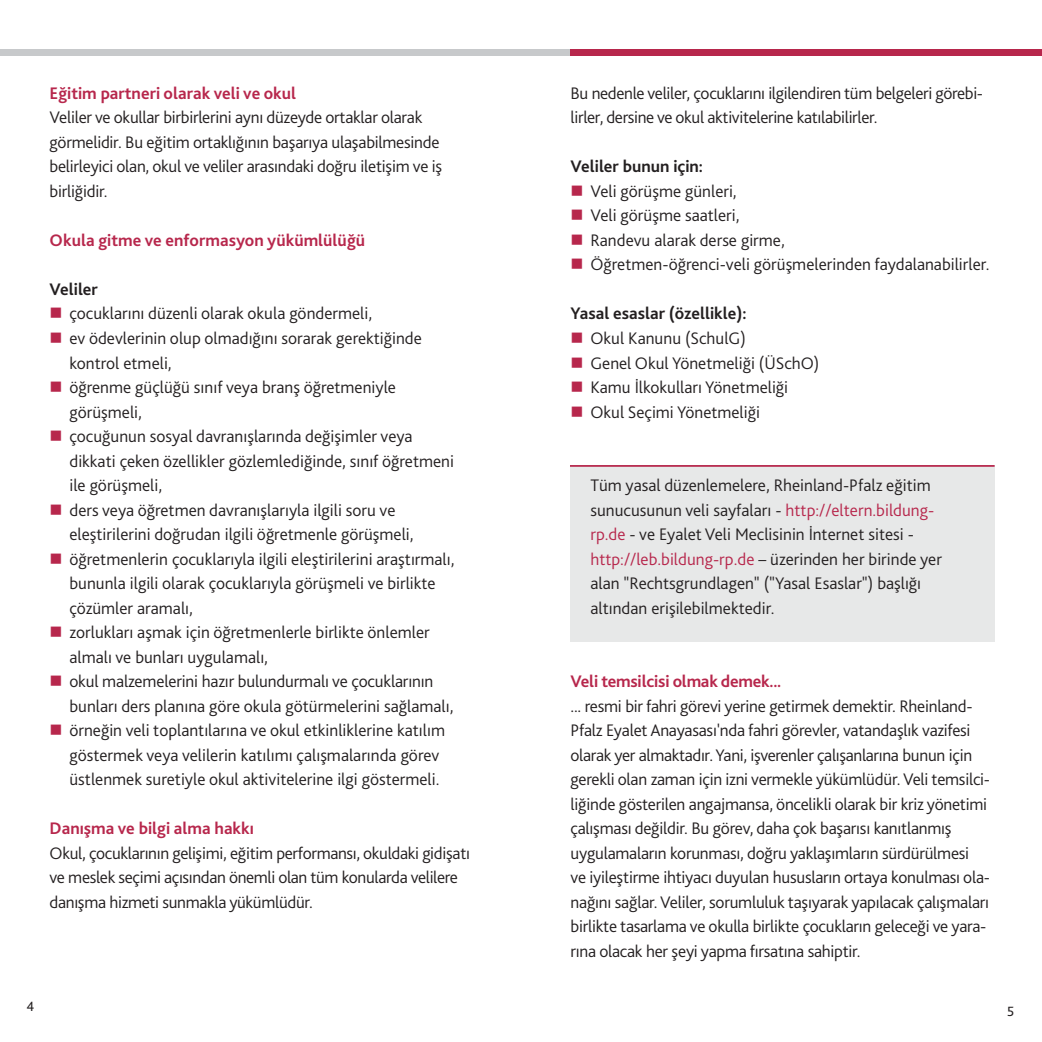
<style>
.page{position:relative;width:1042px;height:1042px;background:#fff}
.page>*{position:absolute;margin:0;border:0;box-sizing:border-box;transform-origin:0 0}
.t1{font:300 17.5px/24.5px "Bliss 2";color:#231f20}
.t2{font:300 17.5px/24.5px "Bliss 2";letter-spacing:-.02em;color:#231f20}
.t3{font:700 17.5px "Bliss 2";color:#b7274c}
.t4{font:700 17.5px "Bliss 2";color:#231f20}
.t5{font:14px "Bliss 2";color:#231f20}
.s1{color:#b7274c}
</style>
<div class="page">
<div style="left:570px;top:465px;width:424px;height:176px;background:#e7e8e8"></div>
<div style="left:0;top:50px;width:570px;height:6px;background:#c7c9cb"></div>
<div style="left:570px;top:50px;width:472px;height:6px;background:#b7274c"></div>
<hr style="left:570px;top:465px;width:424px;height:2px;background:#b7274c">
<p class="t3" style="left:50px;top:87px;width:248px">Eğitim partneri olarak veli ve okul</p>
<p class="t1" style="left:50px;top:107px;width:394px">Veliler ve okullar birbirlerini aynı düzeyde ortaklar olarak görmelidir. Bu eğitim ortaklığının başarıya ulaşabilmesinde belirleyici olan, okul ve veliler arasındaki doğru iletişim ve iş birliğidir.</p>
<p class="t3" style="left:50px;top:234px;width:317px">Okula gitme ve enformasyon yükümlülüğü</p>
<p class="t4" style="left:50px;top:283px;width:50px">Veliler</p>
<p class="t1" style="left:69px;top:303px;width:387px">çocuklarını düzenli olarak okula göndermeli,<br>ev ödevlerinin olup olmadığını sorarak gerektiğinde kontrol etmeli,<br>öğrenme güçlüğü sınıf veya branş öğretmeniyle görüşmeli,<br>çocuğunun sosyal davranışlarında değişimler veya dikkati çeken özellikler gözlemlediğinde, sınıf öğretmeni ile görüşmeli,<br>ders veya öğretmen davranışlarıyla ilgili soru ve eleştirilerini doğrudan ilgili öğretmenle görüşmeli, öğretmenlerin çocuklarıyla ilgili eleştirilerini araştırmalı, bununla ilgili olarak çocuklarıyla görüşmeli ve birlikte çözümler aramalı,<br>zorlukları aşmak için öğretmenlerle birlikte önlemler almalı ve bunları uygulamalı,<br>okul malzemelerini hazır bulundurmalı ve çocuklarının bunları ders planına göre okula götürmelerini sağlamalı, örneğin veli toplantılarına ve okul etkinliklerine katılım göstermek veya velilerin katılımı çalışmalarında görev üstlenmek suretiyle okul aktivitelerine ilgi göstermeli.</p>
<p class="t3" style="left:50px;top:822px;width:206px">Danışma ve bilgi alma hakkı</p>
<p class="t2" style="left:50px;top:842px;width:422px">Okul, çocuklarının gelişimi, eğitim performansı, okuldaki gidişatı ve meslek seçimi açısından önemli olan tüm konularda velilere danışma hizmeti sunmakla yükümlüdür.</p>
<p class="t5" style="left:26px;top:1001px;width:9px">4</p>
<p class="t2" style="left:570px;top:83px;width:414px">Bu nedenle veliler, çocuklarını ilgilendiren tüm belgeleri görebi&shy;lirler, dersine ve okul aktivitelerine katılabilirler.</p>
<p class="t4" style="left:570px;top:160px;width:134px">Veliler bunun için:</p>
<p class="t1" style="left:590px;top:181px;width:401px">Veli görüşme günleri,<br>Veli görüşme saatleri,<br>Randevu alarak derse girme,<br>Öğretmen-öğrenci-veli görüşmelerinden faydalanabilirler.</p>
<p class="t4" style="left:570px;top:307px;width:178px">Yasal esaslar (özellikle):</p>
<p class="t1" style="left:590px;top:328px;width:230px">Okul Kanunu (SchulG)<br>Genel Okul Yönetmeliği (ÜSchO)<br>Kamu İlkokulları Yönetmeliği<br>Okul Seçimi Yönetmeliği</p>
<p class="t1" style="left:590px;top:475px;width:353px">Tüm yasal düzenlemelere, Rheinland-Pfalz eğitim sunucusunun veli sayfaları - <span class="s1">http://eltern.bildung&shy;rp.de</span> - ve Eyalet Veli Meclisinin İnternet sitesi - <span class="s1">http://leb.bildung-rp.de</span> – üzerinden her birinde yer alan "Rechtsgrundlagen" ("Yasal Esaslar") başlığı altından erişilebilmektedir.</p>
<p class="t3" style="left:570px;top:675px;width:212px">Veli temsilcisi olmak demek...</p>
<p class="t1" style="left:570px;top:695px;width:421px">... resmi bir fahri görevi yerine getirmek demektir. Rheinland-Pfalz Eyalet Anayasası'nda fahri görevler, vatandaşlık vazifesi olarak yer almaktadır. Yani, işverenler çalışanlarına bunun için gerekli olan zaman için izni vermekle yükümlüdür. Veli temsilci&shy;liğinde gösterilen angajmansa, öncelikli olarak bir kriz yönetimi çalışması değildir. Bu görev, daha çok başarısı kanıtlanmış uygulamaların korunması, doğru yaklaşımların sürdürülmesi<br>ve iyileştirme ihtiyacı duyulan hususların ortaya konulması ola&shy;nağını sağlar. Veliler, sorumluluk taşıyarak yapılacak çalışmaları birlikte tasarlama ve okulla birlikte çocukların geleceği ve yara&shy;rına olacak her şeyi yapma fırsatına sahiptir.</p>
<p class="t5" style="left:1007px;top:1006px;width:9px">5</p>
</div>
